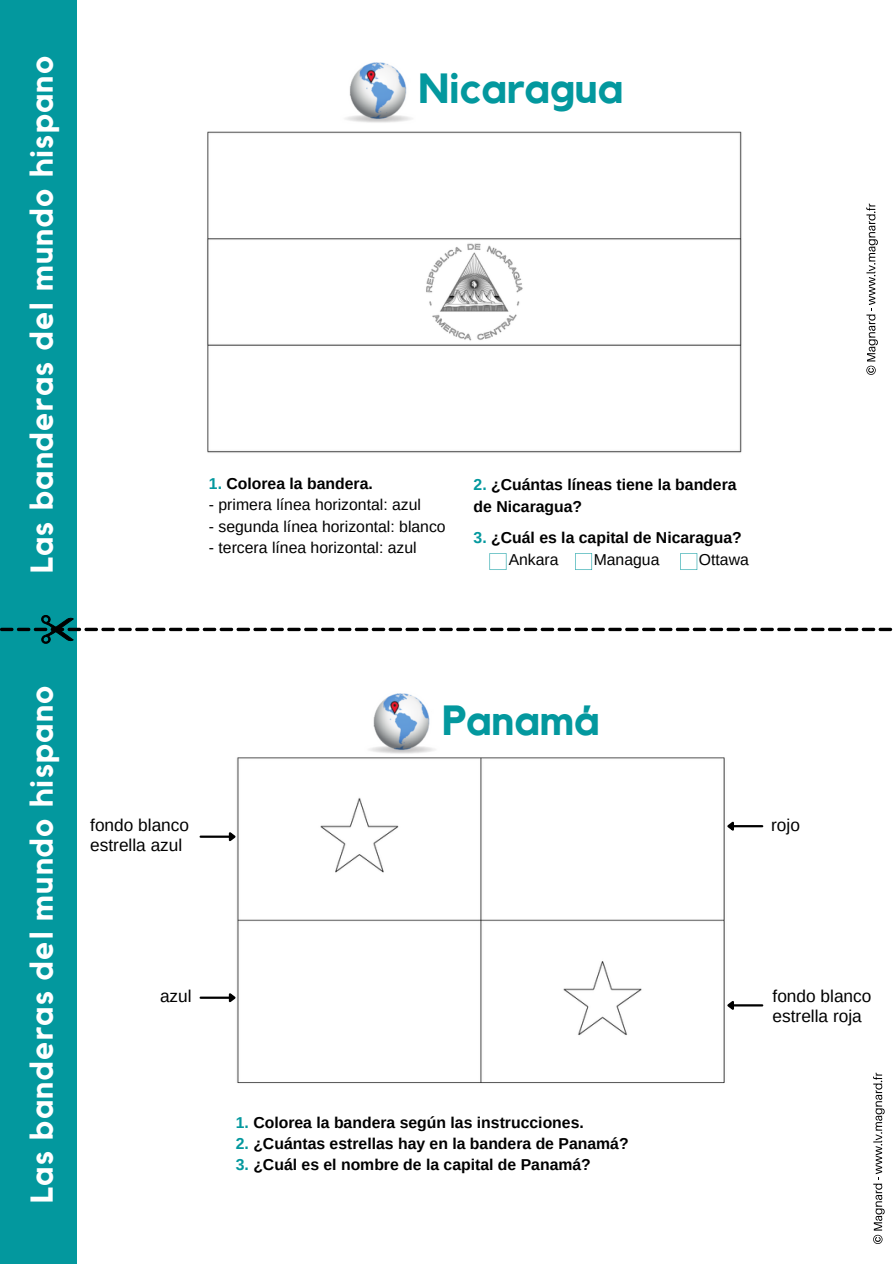
<style>
.page{position:relative;width:894px;height:1264px;background:#fff}
.page>*{position:absolute;margin:0;border:0;box-sizing:border-box;transform-origin:0 0}
.t1{font:700 42px "Kollektif";color:#03989e}
.t2{font:700 31.5px "Kollektif";letter-spacing:.045em;color:#fff}
.t3{font:17.25px/20.2px "Arimo";color:#000}
.t4{font:700 15.75px/21.9px "Arimo";color:#000}
.t5{font:15.75px "Arimo";color:#000}
.s1{color:#03989e}
.s2{font-weight:400}
</style>
<div class="page">
<img style="left:207px;top:131px;width:535px;height:322px">
<img style="left:236px;top:757px;width:489px;height:327px">
<div style="left:0;top:0;width:77px;height:629px;background:#03989e"></div>
<div style="left:0;top:629px;width:77px;height:634px;background:#03989e"></div>
<svg style="left:0;top:615px;width:893px;height:28px"></svg>
<hr style="left:733px;top:825px;width:29px;height:2px;background:#000">
<svg style="left:724px;top:818px;width:11px;height:14px"></svg>
<hr style="left:733px;top:1004px;width:29px;height:2px;background:#000">
<svg style="left:724px;top:997px;width:11px;height:14px"></svg>
<hr style="left:200px;top:835px;width:29px;height:2px;background:#000">
<svg style="left:227px;top:830px;width:11px;height:14px"></svg>
<hr style="left:200px;top:996px;width:29px;height:2px;background:#000">
<svg style="left:227px;top:991px;width:11px;height:14px"></svg>
<svg style="left:489px;top:553px;width:17px;height:17px"></svg>
<svg style="left:575px;top:553px;width:17px;height:17px"></svg>
<svg style="left:680px;top:553px;width:17px;height:17px"></svg>
<img style="left:369px;top:693px;width:66px;height:61px">
<img style="left:345px;top:62px;width:67px;height:61px">
<svg style="left:866px;top:203px;width:11px;height:172px"></svg>
<svg style="left:873px;top:1072px;width:11px;height:171px"></svg>
<h2 class="t2" style="left:27px;top:573px;width:519px;rotate:-90deg">Las banderas del mundo hispano</h2>
<h1 class="t1" style="left:418px;top:69px;width:206px">Nicaragua</h1>
<p class="t4" style="left:209px;top:472px;width:165px"><span class="s1">1.</span> Colorea la bandera.</p>
<p class="t5" style="left:209px;top:496px;width:214px">- primera línea horizontal: azul</p>
<p class="t5" style="left:209px;top:517px;width:238px">- segunda línea horizontal: blanco</p>
<p class="t5" style="left:209px;top:539px;width:209px">- tercera línea horizontal: azul</p>
<p class="t4" style="left:473px;top:473px;width:264px"><span class="s1">2.</span> ¿Cuántas líneas tiene la bandera de Nicaragua?</p>
<p class="t4" style="left:508px;top:526px;width:235px;text-indent:-35px"><span class="s1">3.</span> ¿Cuál es la capital de Nicaragua?<br><span class="s2">Ankara</span></p>
<p class="t5" style="left:593px;top:550px;width:67px">Managua</p>
<p class="t5" style="left:698px;top:550px;width:51px">Ottawa</p>
<h2 class="t2" style="left:27px;top:1202px;width:519px;rotate:-90deg">Las banderas del mundo hispano</h2>
<p class="t3" style="left:90px;top:815px;width:100px">fondo blanco estrella azul</p>
<p class="t3" style="left:160px;top:985px;width:33px">azul</p>
<h1 class="t1" style="left:442px;top:700px;width:159px">Panamá</h1>
<p class="t4" style="left:236px;top:1111px;width:349px"><span class="s1">1.</span> Colorea la bandera según las instrucciones.</p>
<p class="t4" style="left:236px;top:1132px;width:394px"><span class="s1">2.</span> ¿Cuántas estrellas hay en la bandera de Panamá?</p>
<p class="t4" style="left:236px;top:1153px;width:356px"><span class="s1">3.</span> ¿Cuál es el nombre de la capital de Panamá?</p>
<p class="t3" style="left:771px;top:814px;width:30px">rojo</p>
<p class="t3" style="left:772px;top:985px;width:100px">fondo blanco estrella roja</p>
</div>
